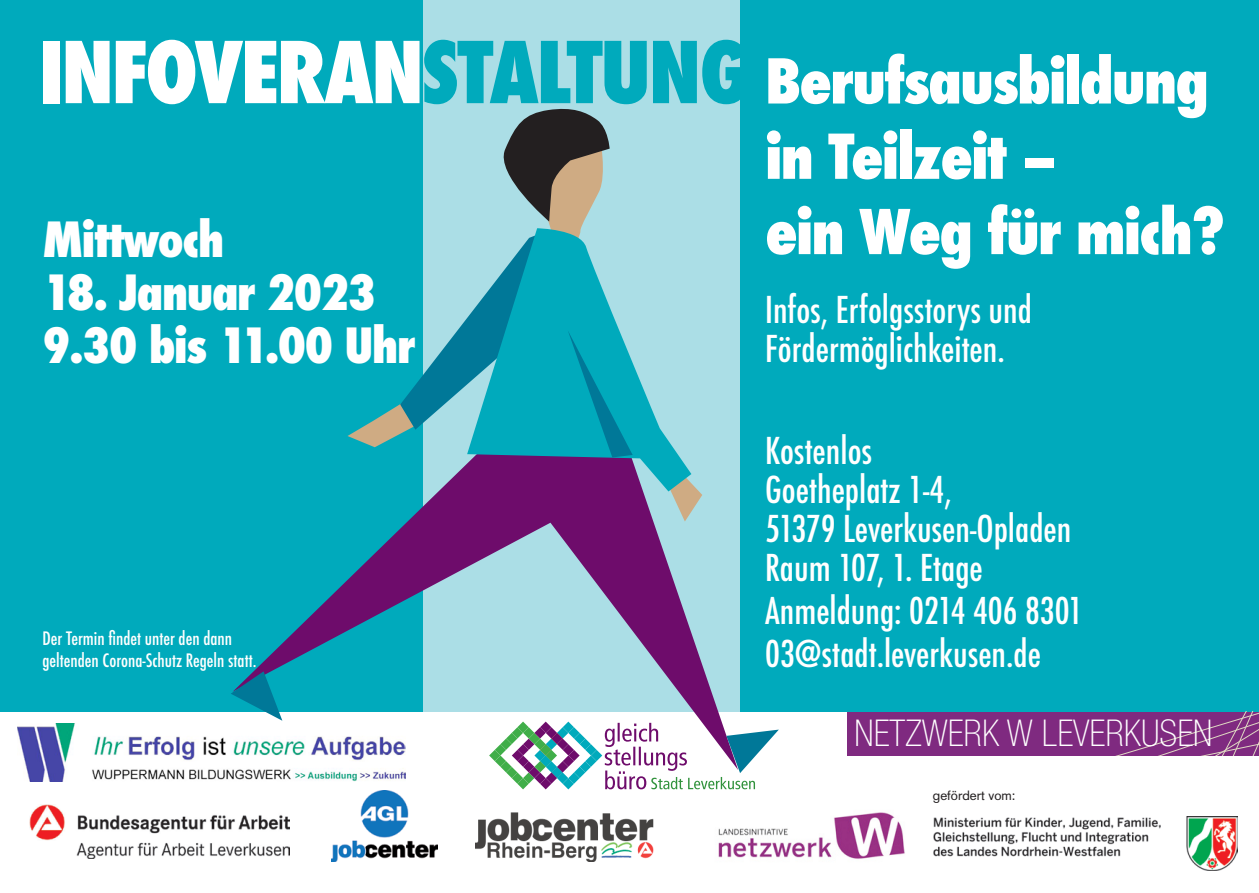
<style>
.page{position:relative;width:1259px;height:893px;background:#fff}
.page>*{position:absolute;margin:0;border:0;box-sizing:border-box;transform-origin:0 0}
.t1{font:800 condensed 60px/75.3px "Futura";letter-spacing:-.03em;color:#fff}
.t2{font:800 condensed 47.1px/52.8px "Futura";letter-spacing:-.03em;color:#fff}
.t3{font:100 condensed 36.9px "Helvetica Neue";color:#fff}
.t4{font:500 condensed 36px/39px "Futura";color:#fff}
.t5{font:500 condensed 18px/21.6px "Futura";color:#fff}
.t6{font:13.2px "Akzidenz Grotesk";color:#231f20}
.s1{font-size:82.5px}
.s2{font-size:82.5px;color:#00aabc}
</style>
<div class="page">
<div style="left:673px;top:0;width:586px;height:711px;background:#00aabc"></div>
<div style="left:0;top:0;width:423px;height:711px;background:#00aabc"></div>
<div style="left:423px;top:0;width:317px;height:711px;background:#abdee6"></div>
<img style="left:933px;top:816px;width:304px;height:55px">
<img style="left:332px;top:791px;width:105px;height:71px">
<img style="left:29px;top:805px;width:260px;height:54px">
<div style="left:847px;top:712px;width:412px;height:43px;background:#7f2a80"></div>
<svg style="left:863px;top:711px;width:396px;height:45px"></svg>
<img style="left:17px;top:724px;width:388px;height:57px">
<svg style="left:232px;top:463px;width:506px;height:307px"></svg>
<svg style="left:467px;top:361px;width:224px;height:130px"></svg>
<svg style="left:347px;top:108px;width:285px;height:349px"></svg>
<svg style="left:231px;top:671px;width:51px;height:50px"></svg>
<img style="left:718px;top:812px;width:187px;height:47px">
<svg style="left:489px;top:722px;width:290px;height:67px"></svg>
<img style="left:475px;top:812px;width:179px;height:50px">
<h1 class="t1" style="left:765px;top:44px;width:462px;text-indent:-727px"><span class="s1">INFOVERAN</span><span class="s2">STALTUNG</span> Berufsausbildung in Teilzeit –<br>ein Weg für mich?</h1>
<p class="t4" style="left:765px;top:291px;width:268px">Infos, Erfolgsstorys und<br>Fördermöglichkeiten.</p>
<h2 class="t2" style="left:43px;top:214px;width:183px">Mittwoch</h2>
<h2 class="t2" style="left:43px;top:266px;width:374px">18. Januar 2023<br>9.30 bis 11.00 Uhr</h2>
<p class="t5" style="left:43px;top:628px;width:215px">Der Termin findet unter den dann geltenden Corona-Schutz Regeln statt.</p>
<p class="t4" style="left:765px;top:431px;width:308px">Kostenlos<br>Goetheplatz 1-4,<br>51379 Leverkusen-Opladen<br>Raum 107, 1. Etage</p>
<p class="t4" style="left:765px;top:590px;width:319px;line-height:43.2px">Anmeldung: 0214 406 8301<br>03@stadt.leverkusen.de</p>
<p class="t3" style="left:854px;top:712px;width:359px">NETZWERK W LEVERKUSEN</p>
<p class="t6" style="left:933px;top:788px;width:84px">gefördert vom:</p>
</div>
